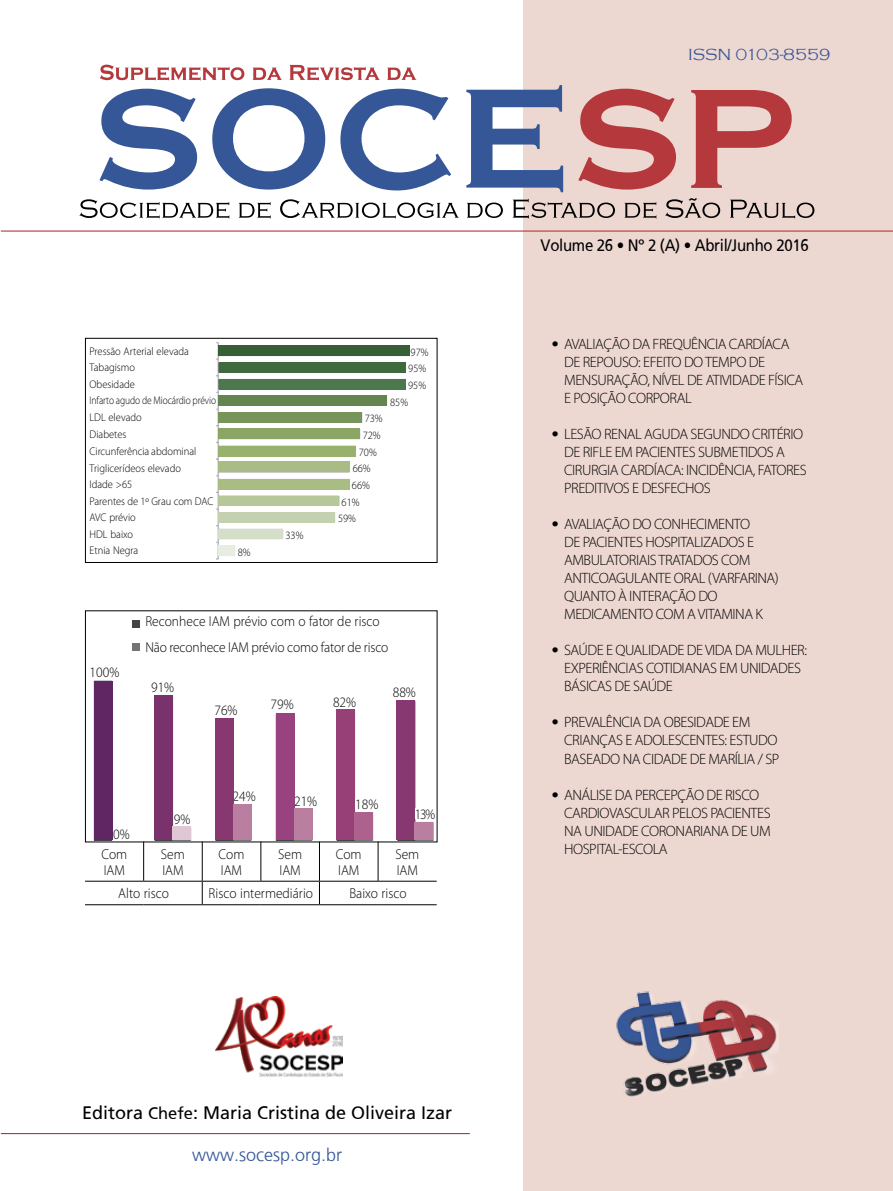
<style>
.page{position:relative;width:893px;height:1191px;background:#fff}
.page>*{position:absolute;margin:0;border:0;box-sizing:border-box;transform-origin:0 0}
.t1{font:18px "Frutiger";color:#000}
.t2{font:300 18px "Frutiger";color:#355798}
.t3{font:16.5px "Frutiger";letter-spacing:-.02em;color:#000;scale:.91 1}
.t4{font:300 16.5px "Copperplate Gothic";color:#355798}
.t5{font:300 15px/18px "Myriad Pro";letter-spacing:-.03em;color:#000}
.t6{font:300 14.4px/15.9px "Myriad Pro";color:#000;scale:.94 1}
.t7{font:300 14.4px "Myriad Pro";color:#000;scale:.92 1}
.t8{font:300 11.1px/16.6px "Myriad Pro";color:#000;scale:.94 1}
.s1{font-size:16.5px}
.s2{font-family:"Frutiger"}
</style>
<div class="page">
<div style="left:524px;top:0;width:369px;height:1191px;background:#edd7d1"></div>
<img style="left:616px;top:991px;width:162px;height:106px">
<hr style="left:1px;top:230px;width:892px;height:2px;background:#b4383c">
<hr style="left:1px;top:1133px;width:469px;height:1px;background:#b4383c">
<svg style="left:99px;top:89px;width:98px;height:101px"></svg>
<svg style="left:212px;top:88px;width:113px;height:102px"></svg>
<svg style="left:340px;top:89px;width:111px;height:101px"></svg>
<svg style="left:466px;top:85px;width:97px;height:107px"></svg>
<svg style="left:578px;top:89px;width:98px;height:101px"></svg>
<svg style="left:691px;top:90px;width:101px;height:98px"></svg>
<svg style="left:80px;top:198px;width:734px;height:20px"></svg>
<svg style="left:100px;top:65px;width:316px;height:16px"></svg>
<img style="left:216px;top:996px;width:126px;height:80px">
<img style="left:216px;top:342px;width:193px;height:218px">
<div style="left:408px;top:361px;width:28px;height:13px;background:#fff"></div>
<div style="left:408px;top:378px;width:28px;height:13px;background:#fff"></div>
<div style="left:390px;top:395px;width:28px;height:13px;background:#fff"></div>
<div style="left:365px;top:411px;width:27px;height:14px;background:#fff"></div>
<div style="left:363px;top:428px;width:27px;height:14px;background:#fff"></div>
<div style="left:359px;top:445px;width:27px;height:13px;background:#fff"></div>
<div style="left:353px;top:460px;width:27px;height:14px;background:#fff"></div>
<div style="left:352px;top:477px;width:27px;height:14px;background:#fff"></div>
<div style="left:342px;top:494px;width:27px;height:14px;background:#fff"></div>
<div style="left:338px;top:511px;width:27px;height:13px;background:#fff"></div>
<div style="left:285px;top:528px;width:28px;height:13px;background:#fff"></div>
<div style="left:238px;top:545px;width:27px;height:13px;background:#fff"></div>
<div style="left:85px;top:338px;width:352px;height:225px;border:1px solid #000"></div>
<div style="left:219px;top:545px;width:16px;height:10px;background:#e8ede2"></div>
<div style="left:219px;top:529px;width:64px;height:10px;background:#d4dec9"></div>
<div style="left:219px;top:512px;width:116px;height:10px;background:#c3d1b0"></div>
<div style="left:219px;top:496px;width:120px;height:10px;background:#b6c799"></div>
<div style="left:219px;top:479px;width:131px;height:10px;background:#a8bc83"></div>
<div style="left:219px;top:462px;width:131px;height:10px;background:#a8bc83"></div>
<div style="left:219px;top:446px;width:137px;height:10px;background:#98b16c"></div>
<div style="left:219px;top:428px;width:141px;height:11px;background:#8ba564"></div>
<div style="left:219px;top:412px;width:143px;height:11px;background:#77945b"></div>
<div style="left:219px;top:396px;width:168px;height:10px;background:#648550"></div>
<div style="left:219px;top:379px;width:186px;height:10px;background:#4d784d"></div>
<div style="left:219px;top:362px;width:186px;height:11px;background:#3f6a3d"></div>
<div style="left:219px;top:345px;width:191px;height:11px;background:#365f36"></div>
<img style="left:93px;top:680px;width:323px;height:160px">
<hr style="left:143px;top:841px;width:1px;height:39px;background:#000">
<hr style="left:202px;top:841px;width:1px;height:39px;background:#000">
<hr style="left:260px;top:841px;width:1px;height:39px;background:#000">
<hr style="left:319px;top:841px;width:1px;height:39px;background:#000">
<hr style="left:378px;top:841px;width:1px;height:39px;background:#000">
<hr style="left:85px;top:880px;width:59px;height:1px;background:#000">
<hr style="left:144px;top:880px;width:58px;height:1px;background:#000">
<hr style="left:202px;top:880px;width:59px;height:1px;background:#000">
<svg style="left:202px;top:881px;width:1px;height:23px"></svg>
<hr style="left:261px;top:880px;width:58px;height:1px;background:#000">
<hr style="left:319px;top:880px;width:59px;height:1px;background:#000">
<svg style="left:319px;top:881px;width:1px;height:23px"></svg>
<hr style="left:378px;top:880px;width:59px;height:1px;background:#000">
<hr style="left:85px;top:904px;width:59px;height:1px;background:#000">
<hr style="left:144px;top:904px;width:58px;height:1px;background:#000">
<hr style="left:202px;top:904px;width:59px;height:1px;background:#000">
<hr style="left:261px;top:904px;width:58px;height:1px;background:#000">
<hr style="left:319px;top:904px;width:59px;height:1px;background:#000">
<hr style="left:378px;top:904px;width:59px;height:1px;background:#000">
<div style="left:151px;top:681px;width:23px;height:11px;background:#fff"></div>
<div style="left:113px;top:828px;width:17px;height:11px;background:#fff"></div>
<div style="left:174px;top:813px;width:16px;height:11px;background:#fff"></div>
<div style="left:233px;top:789px;width:23px;height:11px;background:#fff"></div>
<div style="left:294px;top:795px;width:23px;height:11px;background:#fff"></div>
<div style="left:214px;top:704px;width:24px;height:11px;background:#fff"></div>
<div style="left:271px;top:698px;width:23px;height:11px;background:#fff"></div>
<div style="left:333px;top:696px;width:23px;height:11px;background:#fff"></div>
<div style="left:393px;top:686px;width:23px;height:11px;background:#fff"></div>
<div style="left:355px;top:798px;width:23px;height:11px;background:#fff"></div>
<div style="left:415px;top:808px;width:20px;height:10px;background:#fff"></div>
<div style="left:132px;top:620px;width:7px;height:8px;background:#444446"></div>
<div style="left:132px;top:643px;width:7px;height:8px;background:#727476"></div>
<div style="left:94px;top:681px;width:18px;height:159px;background:#5f2663"></div>
<div style="left:154px;top:695px;width:19px;height:145px;background:#7a326c"></div>
<div style="left:215px;top:718px;width:18px;height:122px;background:#873871"></div>
<div style="left:276px;top:713px;width:18px;height:127px;background:#984280"></div>
<div style="left:396px;top:701px;width:18px;height:139px;background:#873871"></div>
<div style="left:336px;top:709px;width:18px;height:131px;background:#964077"></div>
<div style="left:173px;top:827px;width:18px;height:13px;background:#dfc7d6"></div>
<div style="left:233px;top:804px;width:19px;height:36px;background:#ba7ea1"></div>
<div style="left:294px;top:808px;width:18px;height:32px;background:#ba7ea1"></div>
<div style="left:414px;top:822px;width:19px;height:18px;background:#ba7ea1"></div>
<div style="left:354px;top:812px;width:18px;height:28px;background:#ad628e"></div>
<p class="t8" style="left:90px;top:342px;width:136px">Pressão Arterial elevada<br>Tabagismo<br>Obesidade<br>Infarto agudo de Miocárdio prévio<br>LDL elevado<br>Diabetes<br>Circunferência abdominal<br>Triglicerídeos elevado<br>Idade &gt;65</p>
<p class="t8" style="left:408px;top:344px;width:23px">97%<br>95%<br>95%</p>
<p class="t8" style="left:390px;top:393px;width:21px">85%</p>
<p class="t8" style="left:365px;top:410px;width:21px">73%</p>
<p class="t8" style="left:363px;top:427px;width:21px">72%</p>
<p class="t8" style="left:359px;top:444px;width:21px">70%</p>
<p class="t8" style="left:353px;top:459px;width:21px">66%</p>
<p class="t8" style="left:352px;top:476px;width:21px">66%</p>
<p class="t8" style="left:342px;top:493px;width:21px">61%</p>
<p class="t8" style="left:338px;top:510px;width:21px">59%</p>
<p class="t8" style="left:90px;top:493px;width:133px">Parentes de 1º Grau com DAC<br>AVC prévio<br>HDL baixo<br>Etnia Negra</p>
<p class="t8" style="left:285px;top:527px;width:21px">33%</p>
<p class="t8" style="left:238px;top:544px;width:15px">8%</p>
<p class="t6" style="left:90px;top:664px;width:33px">100%</p>
<p class="t6" style="left:145px;top:608px;width:260px;line-height:26.2px">Reconhece IAM prévio com o fator de risco<br>Não reconhece IAM prévio como fator de risco</p>
<p class="t6" style="left:151px;top:679px;width:26px">91%</p>
<p class="t6" style="left:214px;top:702px;width:26px">76%</p>
<p class="t6" style="left:271px;top:696px;width:26px">79%</p>
<p class="t6" style="left:333px;top:694px;width:26px">82%</p>
<p class="t6" style="left:393px;top:684px;width:26px">88%</p>
<p class="t6" style="left:113px;top:826px;width:19px">0%</p>
<p class="t6" style="left:174px;top:811px;width:19px">9%</p>
<p class="t6" style="left:233px;top:787px;width:26px">24%</p>
<p class="t6" style="left:294px;top:793px;width:26px">21%</p>
<p class="t6" style="left:355px;top:796px;width:26px">18%</p>
<p class="t7" style="left:415px;top:805px;width:24px">13%</p>
<p class="t6" style="left:101px;top:846px;width:29px">Com<br>IAM</p>
<p class="t6" style="left:161px;top:846px;width:27px">Sem<br>IAM</p>
<p class="t6" style="left:219px;top:846px;width:29px">Com<br>IAM</p>
<p class="t6" style="left:278px;top:846px;width:27px">Sem<br>IAM</p>
<p class="t6" style="left:336px;top:846px;width:29px">Com<br>IAM</p>
<p class="t6" style="left:395px;top:846px;width:27px">Sem<br>IAM</p>
<p class="t6" style="left:118px;top:885px;width:55px">Alto risco</p>
<p class="t6" style="left:209px;top:885px;width:113px">Risco intermediário</p>
<p class="t6" style="left:349px;top:885px;width:62px">Baixo risco</p>
<p class="t1" style="left:82px;top:1101px;width:372px">Editora <span class="s1">Chefe</span>: Maria Cristina de Oliveira Izar</p>
<p class="t2" style="left:192px;top:1144px;width:152px">www.socesp.org.br</p>
<p class="t4" style="left:688px;top:45px;width:144px">ISSN 0103-8559</p>
<p class="t3" style="left:541px;top:235px;width:296px">Volume 26 • Nº 2 (A) • Abril/Junho 2016</p>
<p class="t5" style="left:564px;top:335px;width:241px;text-indent:-13px"><span class="s2">•</span> AVALIAÇÃO DA FREQUÊNCIA CARDÍACA<br>DE REPOUSO: EFEITO DO TEMPO DE<br>MENSURAÇÃO, NÍVEL DE ATIVIDADE FÍSICA<br>E POSIÇÃO CORPORAL</p>
<p class="t5" style="left:564px;top:425px;width:244px;text-indent:-13px"><span class="s2">•</span> LESÃO RENAL AGUDA SEGUNDO CRITÉRIO DE RIFLE EM PACIENTES SUBMETIDOS A CIRURGIA CARDÍACA: INCIDÊNCIA, FATORES PREDITIVOS E DESFECHOS</p>
<p class="t5" style="left:564px;top:515px;width:216px;text-indent:-13px"><span class="s2">•</span> AVALIAÇÃO DO CONHECIMENTO<br>DE PACIENTES HOSPITALIZADOS E<br>AMBULATORIAIS TRATADOS COM<br>ANTICOAGULANTE ORAL (VARFARINA)<br>QUANTO À INTERAÇÃO DO<br>MEDICAMENTO COM A VITAMINA K</p>
<p class="t5" style="left:564px;top:641px;width:244px;text-indent:-13px"><span class="s2">•</span> SAÚDE E QUALIDADE DE VIDA DA MULHER:<br>EXPERIÊNCIAS COTIDIANAS EM UNIDADES<br>BÁSICAS DE SAÚDE</p>
<p class="t5" style="left:564px;top:713px;width:217px;text-indent:-13px"><span class="s2">•</span> PREVALÊNCIA DA OBESIDADE EM<br>CRIANÇAS E ADOLESCENTES: ESTUDO<br>BASEADO NA CIDADE DE MARÍLIA / SP</p>
<p class="t5" style="left:564px;top:785px;width:208px;text-indent:-13px"><span class="s2">•</span> ANÁLISE DA PERCEPÇÃO DE RISCO<br>CARDIOVASCULAR PELOS PACIENTES<br>NA UNIDADE CORONARIANA DE UM<br>HOSPITAL-ESCOLA</p>
</div>
